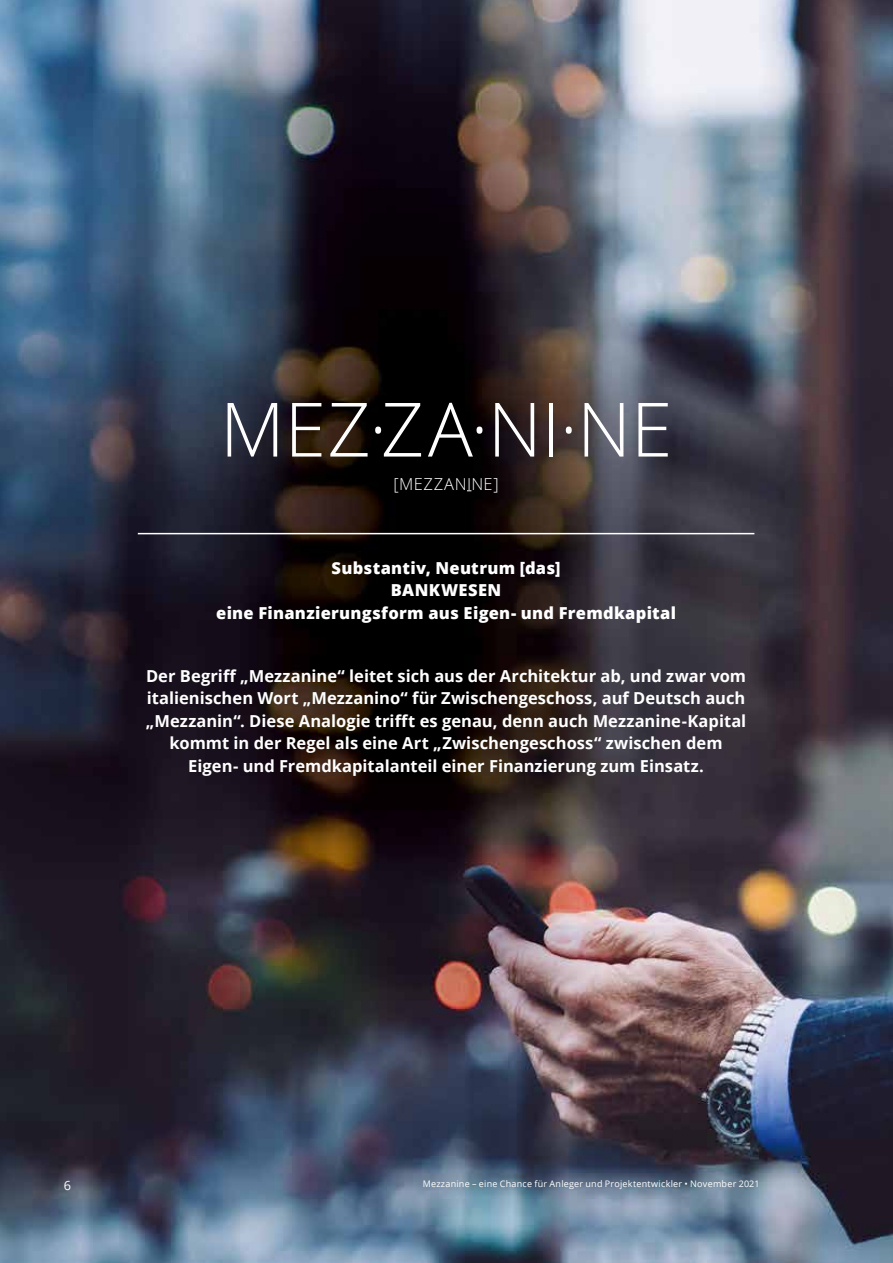
<style>
.page{position:relative;width:893px;height:1263px;background:#fff}
.page>*{position:absolute;margin:0;border:0;box-sizing:border-box;transform-origin:0 0}
.t1{font:300 75px "Open Sans";color:#fff}
.t2{font:700 16.5px/22.5px "Open Sans";color:#fff;text-align:center}
.t3{font:800 16.5px/22.5px "Open Sans";letter-spacing:.015em;color:#fff;text-align:center}
.t4{font:300 16.5px "Open Sans";letter-spacing:.025em;color:#fff}
.t5{font:12.75px "Open Sans";color:#fff}
.t6{font:9px "Open Sans";letter-spacing:.025em;color:#fff}
</style>
<div class="page">
<img style="left:0;top:0;width:893px;height:1263px">
<hr style="left:138px;top:533px;width:616px;height:1px;background:#fff">
<h1 class="t1" style="left:220px;top:378px;width:454px">MEZ·ZA·NI·NE</h1>
<p class="t4" style="left:393px;top:472px;width:107px">[MEZZANINE]</p>
<p class="t3" style="left:216px;top:556px;width:461px">Substantiv, Neutrum [das]<br>BANKWESEN<br>eine Finanzierungsform aus Eigen- und Fremdkapital</p>
<p class="t2" style="left:146px;top:664px;width:602px">Der Begriff „Mezzanine“ leitet sich aus der Architektur ab, und zwar vom italienischen Wort „Mezzanino“ für Zwischengeschoss, auf Deutsch auch „Mezzanin“. Diese Analogie trifft es genau, denn auch Mezzanine-Kapital kommt in der Regel als eine Art „Zwischengeschoss“ zwischen dem Eigen- und Fremdkapitalanteil einer Finanzierung zum Einsatz.</p>
<p class="t5" style="left:64px;top:1176px;width:9px">6</p>
<p class="t6" style="left:423px;top:1177px;width:338px">Mezzanine – eine Chance für Anleger und Projektentwickler • November 2021</p>
</div>
